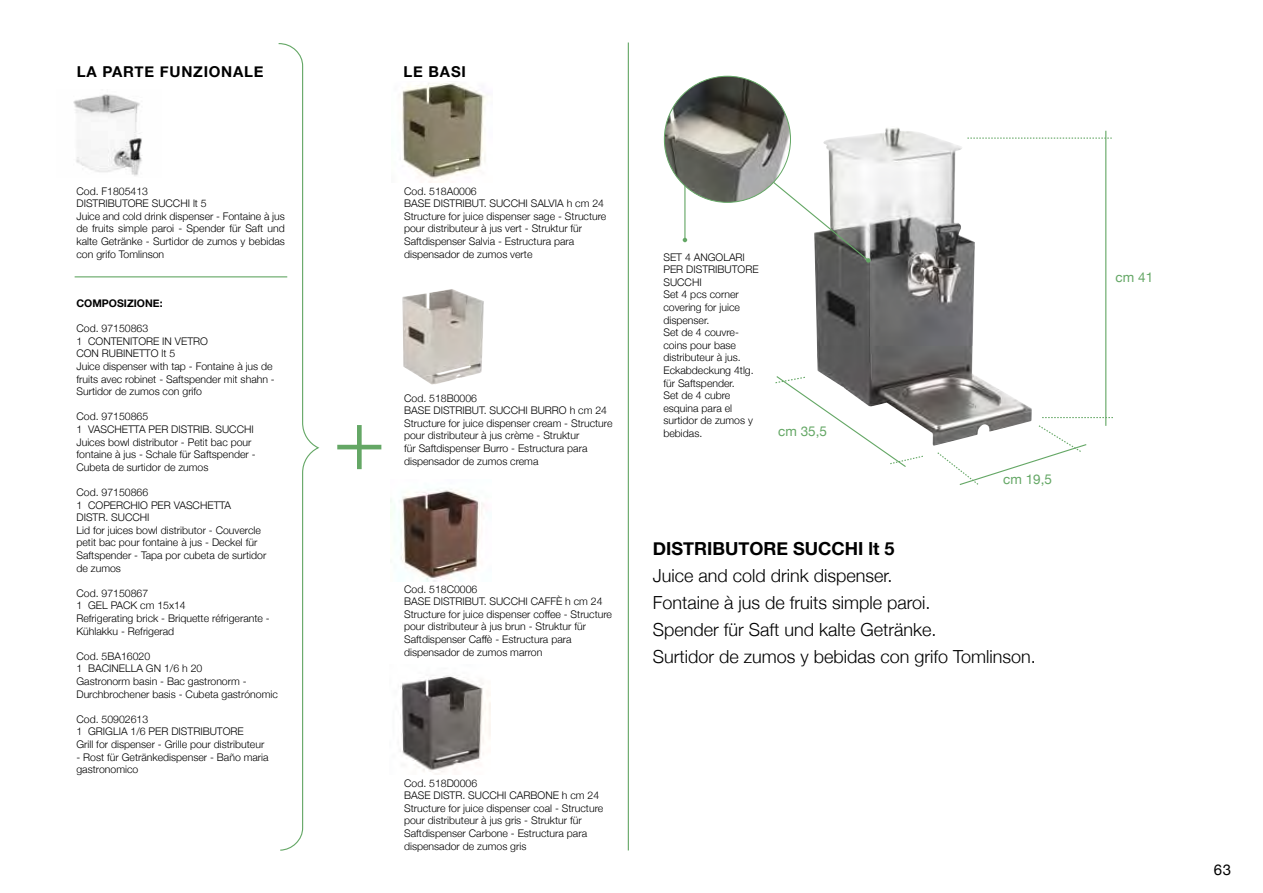
<style>
.page{position:relative;width:1263px;height:893px;background:#fff}
.page>*{position:absolute;margin:0;border:0;box-sizing:border-box;transform-origin:0 0}
.t1{font:300 18px/27px "Helvetica Neue";color:#000}
.t2{font:700 18px "Helvetica Neue";color:#000}
.t3{font:700 15px "Helvetica Neue";letter-spacing:.05em;color:#000}
.t4{font:15px "Helvetica Neue";color:#000}
.t5{font:13.5px "Helvetica Neue";color:#64a765}
.t6{font:300 10.5px/12.6px "Helvetica Neue";color:#000}
.t7{font:700 10.5px "Helvetica Neue";color:#000}
</style>
<div class="page">
<svg style="left:337px;top:425px;width:44px;height:44px"></svg>
<hr style="left:628px;top:43px;width:1px;height:807px;background:#64a765">
<svg style="left:277px;top:43px;width:43px;height:808px"></svg>
<hr style="left:684px;top:184px;width:1px;height:56px;background:#64a765">
<svg style="left:683px;top:238px;width:4px;height:4px"></svg>
<img style="left:73px;top:94px;width:69px;height:82px">
<img style="left:815px;top:127px;width:217px;height:319px">
<svg style="left:775px;top:375px;width:149px;height:92px"></svg>
<svg style="left:936px;top:424px;width:151px;height:61px"></svg>
<hr style="left:1105px;top:131px;width:1px;height:295px;background:#64a765">
<svg style="left:967px;top:138px;width:145px;height:1px"></svg>
<svg style="left:1042px;top:417px;width:71px;height:1px"></svg>
<img style="left:402px;top:83px;width:84px;height:99px">
<hr style="left:75px;top:276px;width:212px;height:1px;background:#64a765">
<img style="left:402px;top:289px;width:50px;height:95px">
<img style="left:391px;top:489px;width:94px;height:93px">
<img style="left:400px;top:675px;width:91px;height:99px">
<svg style="left:772px;top:181px;width:98px;height:82px"></svg>
<img style="left:664px;top:76px;width:126px;height:126px;border-radius:63px">
<h2 class="t3" style="left:77px;top:60px;width:188px">LA PARTE FUNZIONALE</h2>
<h2 class="t3" style="left:404px;top:60px;width:64px">LE BASI</h2>
<p class="t6" style="left:76px;top:184px;width:210px">Cod. F1805413<br>DISTRIBUTORE SUCCHI lt 5<br>Juice and cold drink dispenser - Fontaine à jus de fruits simple paroi - Spender für Saft und kalte Getränke - Surtidor de zumos y bebidas con grifo Tomlinson</p>
<p class="t7" style="left:76px;top:295px;width:88px">COMPOSIZIONE:</p>
<p class="t6" style="left:76px;top:321px;width:200px">Cod. 97150863<br>1 CONTENITORE IN VETRO<br>CON RUBINETTO lt 5<br>Juice dispenser with tap - Fontaine à jus de fruits avec robinet - Saftspender mit shahn -<br>Surtidor de zumos con grifo</p>
<p class="t6" style="left:76px;top:410px;width:181px">Cod. 97150865<br>1 VASCHETTA PER DISTRIB. SUCCHI<br>Juices bowl distributor - Petit bac pour fontaine à jus - Schale für Saftspender -<br>Cubeta de surtidor de zumos</p>
<p class="t6" style="left:76px;top:485px;width:191px">Cod. 97150866<br>1 COPERCHIO PER VASCHETTA<br>DISTR. SUCCHI<br>Lid for juices bowl distributor - Couvercle petit bac pour fontaine à jus - Deckel für<br>Saftspender - Tapa por cubeta de surtidor de zumos</p>
<p class="t6" style="left:76px;top:586px;width:195px">Cod. 97150867<br>1 GEL PACK cm 15x14<br>Refrigerating brick - Briquette réfrigerante -<br>Kühlakku - Refrigerad</p>
<p class="t6" style="left:76px;top:649px;width:203px">Cod. 5BA16020<br>1 BACINELLA GN 1/6 h 20<br>Gastronorm basin - Bac gastronorm -<br>Durchbrochener basis - Cubeta gastrónomic</p>
<p class="t6" style="left:76px;top:712px;width:189px">Cod. 50902613<br>1 GRIGLIA 1/6 PER DISTRIBUTORE<br>Grill for dispenser - Grille pour distributeur</p>
<p class="t6" style="left:76px;top:750px;width:194px">- Rost für Getränkedispenser - Baño maria gastronomico</p>
<p class="t6" style="left:404px;top:184px;width:204px">Cod. 518A0006<br>BASE DISTRIBUT. SUCCHI SALVIA h cm 24<br>Structure for juice dispenser sage - Structure pour distributeur à jus vert - Struktur für Saftdispenser Salvia - Estructura para dispensador de zumos verte</p>
<p class="t6" style="left:404px;top:391px;width:210px">Cod. 518B0006<br>BASE DISTRIBUT. SUCCHI BURRO h cm 24<br>Structure for juice dispenser cream - Structure pour distributeur à jus crème - Struktur<br>für Saftdispenser Burro - Estructura para dispensador de zumos crema</p>
<p class="t6" style="left:404px;top:582px;width:209px">Cod. 518C0006<br>BASE DISTRIBUT. SUCCHI CAFFÈ h cm 24<br>Structure for juice dispenser coffee - Structure pour distributeur à jus brun - Struktur für Saftdispenser Caffè - Estructura para dispensador de zumos marron</p>
<p class="t6" style="left:663px;top:250px;width:97px">SET 4 ANGOLARI<br>PER DISTRIBUTORE<br>SUCCHI<br>Set 4 pcs corner covering for juice dispenser.<br>Set de 4 couvre&shy;coins pour base distributeur à jus.<br>Eckabdeckung 4tlg. für Saftspender.<br>Set de 4 cubre esquina para el surtidor de zumos y bebidas.</p>
<p class="t5" style="left:778px;top:421px;width:50px">cm 35,5</p>
<p class="t5" style="left:1003px;top:469px;width:50px">cm 19,5</p>
<h1 class="t2" style="left:653px;top:535px;width:243px">DISTRIBUTORE SUCCHI lt 5</h1>
<h1 class="t1" style="left:653px;top:561px;width:385px">Juice and cold drink dispenser.<br>Fontaine à jus de fruits simple paroi.<br>Spender für Saft und kalte Getränke.<br>Surtidor de zumos y bebidas con grifo Tomlinson.</h1>
<p class="t6" style="left:404px;top:776px;width:201px">Cod. 518D0006<br>BASE DISTR. SUCCHI CARBONE h cm 24<br>Structure for juice dispenser coal - Structure pour distributeur à jus gris - Struktur für Saftdispenser Carbone - Estructura para dispensador de zumos gris</p>
<p class="t5" style="left:1116px;top:267px;width:39px">cm 41</p>
<h2 class="t4" style="left:1214px;top:859px;width:19px">63</h2>
</div>
